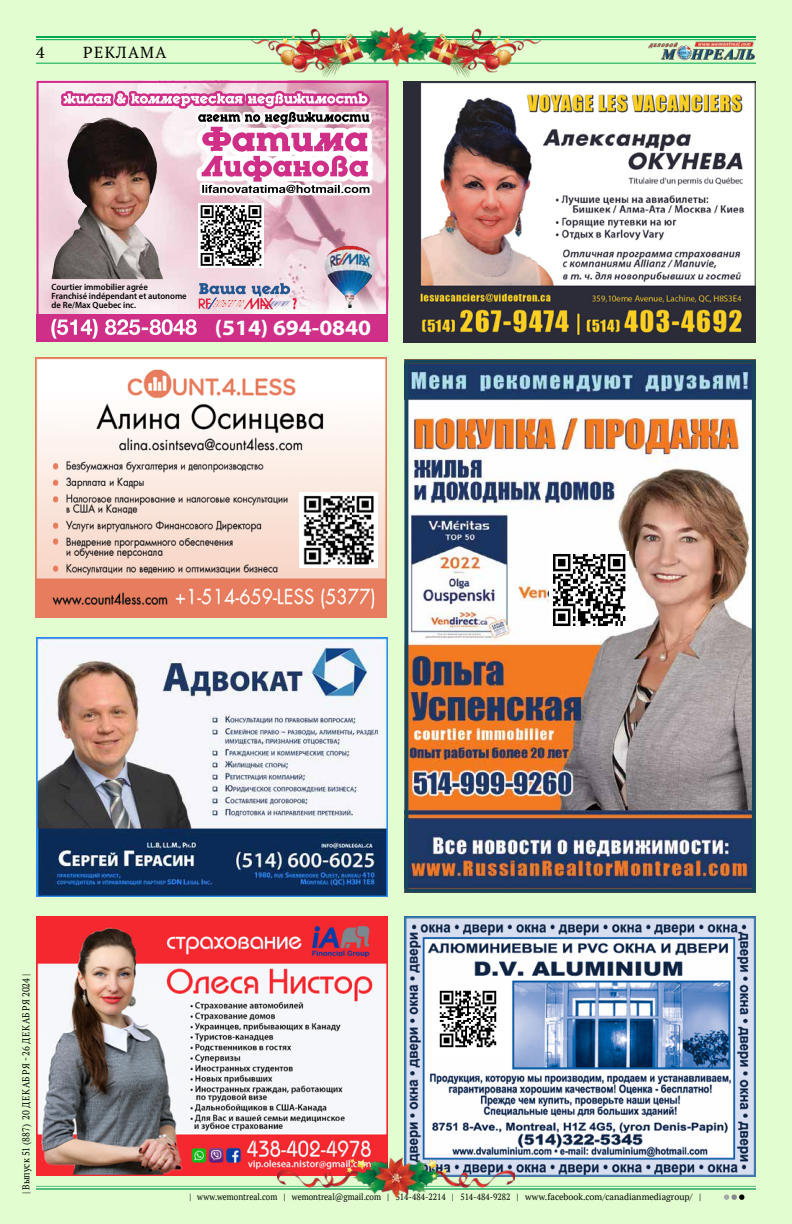
<style>
.page{position:relative;width:792px;height:1224px;background:#e2fdcf}
.page>*{position:absolute;margin:0;border:0;box-sizing:border-box;transform-origin:0 0}
.t1{font:700 22px "Myriad Pro";color:#fff;scale:1.06 1}
.t2{font:16px "PT Serif";letter-spacing:.08em;color:#000}
.t3{font:10px "PT Serif";letter-spacing:.03em;color:#000;scale:.9 1}
.t4{font:9px "PT Serif";color:#000;scale:.9 1}
.t5{font:600 9px/9.2px "Myriad Pro";color:#000;scale:.95 1}
</style>
<div class="page">
<hr style="left:791px;top:0;width:1px;height:1224px;background:#b1fa7d">
<img style="left:648px;top:41px;width:107px;height:20px">
<hr style="left:36px;top:63px;width:720px;height:1px;background:#00a651">
<hr style="left:36px;top:1186px;width:720px;height:1px;background:#57bd84">
<hr style="left:36px;top:1188px;width:720px;height:2px;background:#57bd84">
<hr style="left:36px;top:36px;width:720px;height:2px;background:#00a651">
<hr style="left:36px;top:39px;width:720px;height:1px;background:#00a651">
<svg style="left:724px;top:1194px;width:20px;height:6px"></svg>
<img style="left:409px;top:364px;width:342px;height:524px">
<div style="left:404px;top:359px;width:352px;height:534px;border:4px solid #17455b"></div>
<img style="left:550px;top:551px;width:79px;height:78px">
<img style="left:36px;top:637px;width:352px;height:259px">
<img style="left:36px;top:916px;width:351px;height:260px">
<img style="left:40px;top:84px;width:345px;height:230px">
<svg style="left:199px;top:283px;width:47px;height:26px"></svg>
<svg style="left:252px;top:283px;width:45px;height:26px"></svg>
<img style="left:330px;top:246px;width:18px;height:6px">
<div style="left:37px;top:314px;width:351px;height:27px;background:#cf2f87"></div>
<svg style="left:51px;top:319px;width:146px;height:19px"></svg>
<svg style="left:59px;top:84px;width:319px;height:143px;background:#c9a2b0"></svg>
<div style="left:37px;top:81px;width:351px;height:260px;border:2px solid #ce2b88"></div>
<img style="left:199px;top:203px;width:64px;height:64px">
<img style="left:35px;top:358px;width:352px;height:260px">
<img style="left:300px;top:492px;width:77px;height:76px">
<img style="left:404px;top:82px;width:351px;height:260px">
<img style="left:407px;top:919px;width:346px;height:255px">
<div style="left:404px;top:916px;width:352px;height:261px;border:2px solid #447aa8"></div>
<img style="left:432px;top:983px;width:72px;height:71px">
<img style="left:251px;top:27px;width:290px;height:51px">
<img style="left:278px;top:1156px;width:236px;height:42px">
<h2 class="t2" style="left:36px;top:42px;width:10px">4</h2>
<h2 class="t2" style="left:83px;top:42px;width:85px">РЕКЛАМА</h2>
<p class="t5" style="left:52px;top:282px;width:144px">Courtier immobilier agrée<br>Franchisé indépendant et autonome de Re/Max Quebec inc.</p>
<h1 class="t1" style="left:215px;top:313px;width:149px">(514) 694-0840</h1>
<p class="t3" style="left:20px;top:1194px;width:247px;rotate:-90deg">| Выпуск 51 (887) 20 ДЕКАБРЯ - 26 ДЕКАБРЯ 2024 |</p>
<p class="t4" style="left:190px;top:1191px;width:570px">| www.wemontreal.com | wemontreal@gmail.com | 514-484-2214 | 514-484-9282 | www.facebook.com/canadianmediagroup/ |</p>
</div>
